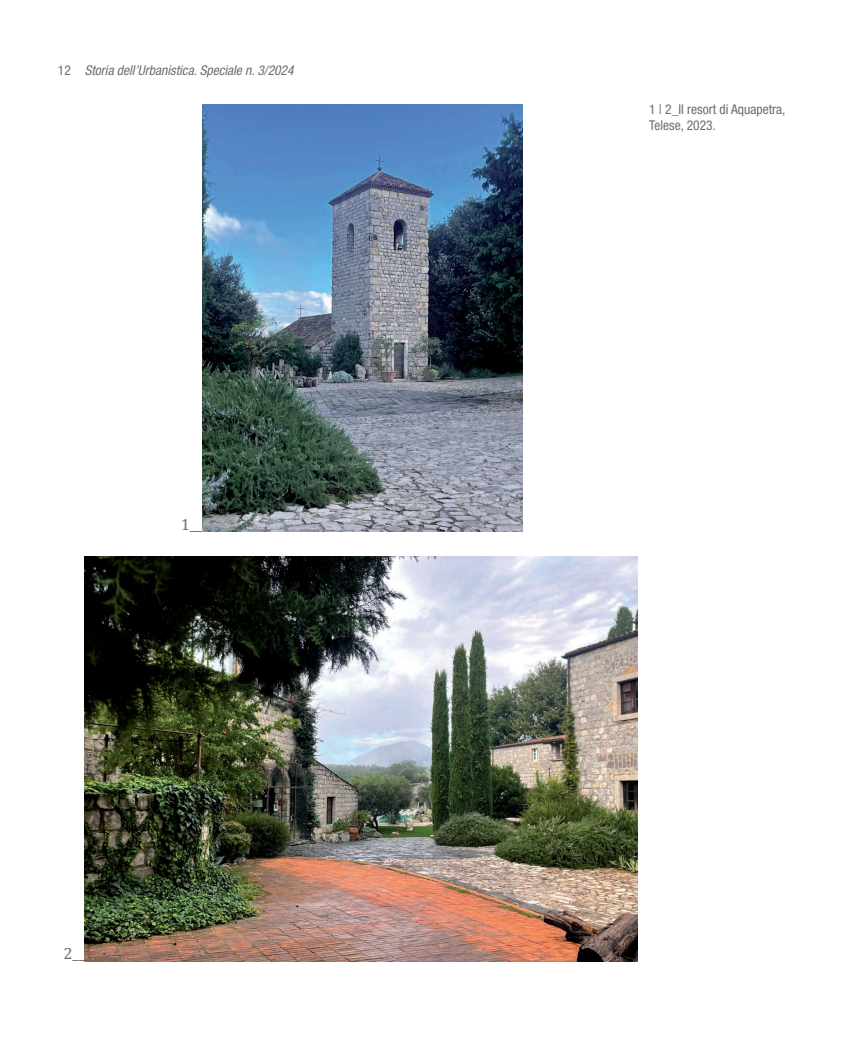
<style>
.page{position:relative;width:851px;height:1063px;background:#fff}
.page>*{position:absolute;margin:0;border:0;box-sizing:border-box;transform-origin:0 0}
.t1{font:16.5px "Cambria";color:#6c6d70}
.t2{font:italic condensed 13.5px "Helvetica Neue LT Std";color:#6c6d70}
.t3{font:condensed 13.5px/16.2px "Helvetica Neue LT Std";color:#6c6d70}
.s1{font-style:normal}
</style>
<div class="page">
<img style="left:85px;top:557px;width:552px;height:404px">
<img style="left:202px;top:104px;width:321px;height:427px">
<p class="t2" style="left:58px;top:66px;width:237px"><span class="s1">12</span> Storia dell’Urbanistica. Speciale n. 3/2024</p>
<p class="t1" style="left:181px;top:518px;width:23px">1__</p>
<p class="t1" style="left:63px;top:947px;width:23px">2__</p>
<p class="t3" style="left:649px;top:101px;width:138px">1 | 2_Il resort di Aquapetra,<br>Telese, 2023.</p>
</div>
